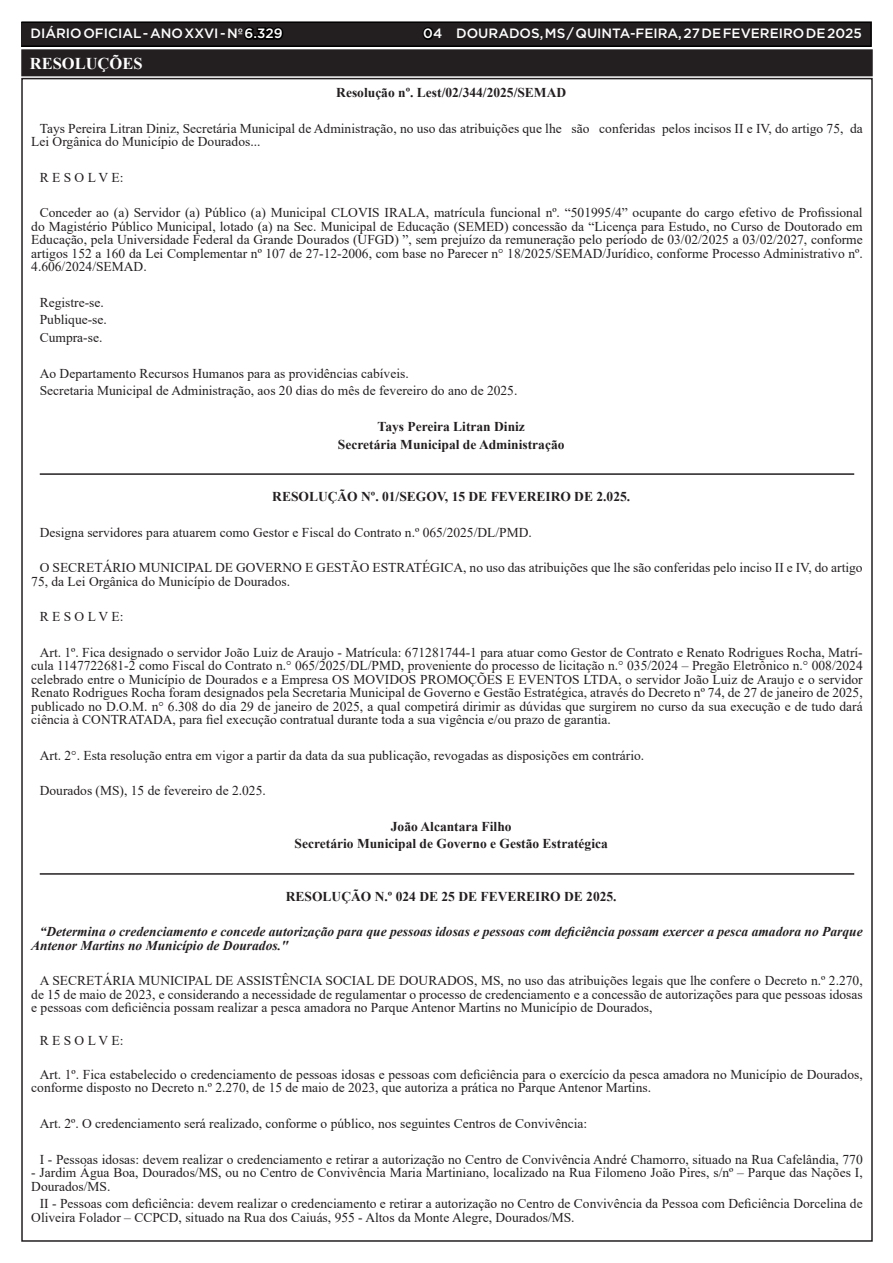
<style>
.page{position:relative;width:893px;height:1263px;background:#fff}
.page>*{position:absolute;margin:0;border:0;box-sizing:border-box;transform-origin:0 0}
.TEXTO{font:700 16.5px "Times New Roman";color:#fff}
.TEXTO-2{font:13.5px/13.5px "Times New Roman";color:#231f20}
.TEXTO-3{font:700 13.5px "Times New Roman";color:#231f20}
.TEXTO-4{font:italic 700 13.5px/13.5px "Times New Roman";color:#231f20}
.t1{font:500 13.5px "Gotham";color:#fff}
.s1{color:#000}
</style>
<div class="page">
<div style="left:21px;top:22px;width:850px;height:24px;background:#231f20"></div>
<div style="left:21px;top:21px;width:851px;height:26px;border:2px solid #000"></div>
<hr style="left:40px;top:473px;width:814px;height:2px;background:#231f20">
<hr style="left:40px;top:873px;width:814px;height:2px;background:#231f20">
<div style="left:23px;top:51px;width:848px;height:23px;background:#231f20"></div>
<div style="left:21px;top:49px;width:852px;height:27px;border:4px solid #231f20"></div>
<p class="t1" style="left:31px;top:25px;width:253px">DIÁRIO OFICIAL - ANO XXVI - Nº <span class="s1">6.329</span></p>
<p class="t1" style="left:423px;top:25px;width:440px"><span class="s1">0</span>4 DOURADOS, MS / QUINTA-FEIRA, 27 DE FEVEREIRO DE 2025</p>
<p class="TEXTO" style="left:30px;top:52px;width:114px">RESOLUÇÕES</p>
<p class="TEXTO-3" style="left:336px;top:83px;width:231px">Resolução nº. Lest/02/344/2025/SEMAD</p>
<p class="TEXTO-2" style="left:31px;top:121px;width:833px;text-indent:9px">Tays Pereira Litran Diniz, Secretária Municipal de Administração, no uso das atribuições que lhe são conferidas pelos incisos II e IV, do artigo 75, da<br>Lei Orgânica do Município de Dourados...</p>
<p class="TEXTO-2" style="left:40px;top:170px;width:85px">R E S O L V E:</p>
<p class="TEXTO-2" style="left:31px;top:205px;width:833px;text-align:justify;text-indent:9px">Conceder ao (a) Servidor (a) Público (a) Municipal CLOVIS IRALA, matrícula funcional nº. “501995/4” ocupante do cargo efetivo de Profissional do Magistério Público Municipal, lotado (a) na Sec. Municipal de Educação (SEMED) concessão da “Licença para Estudo, no Curso de Doutorado em Educação, pela Universidade Federal da Grande Dourados (UFGD) ”, sem prejuízo da remuneração pelo período de 03/02/2025 a 03/02/2027, conforme artigos 152 a 160 da Lei Complementar nº 107 de 27-12-2006, com base no Parecer n° 18/2025/SEMAD/Jurídico, conforme Processo Administrativo nº.<br>4.606/2024/SEMAD.</p>
<p class="TEXTO-2" style="left:40px;top:295px;width:66px">Registre-se.</p>
<p class="TEXTO-2" style="left:40px;top:313px;width:69px">Publique-se.</p>
<p class="TEXTO-2" style="left:40px;top:330px;width:64px">Cumpra-se.</p>
<p class="TEXTO-2" style="left:40px;top:366px;width:370px">Ao Departamento Recursos Humanos para as providências cabíveis.</p>
<p class="TEXTO-2" style="left:40px;top:384px;width:479px">Secretaria Municipal de Administração, aos 20 dias do mês de fevereiro do ano de 2025.</p>
<p class="TEXTO-3" style="left:378px;top:417px;width:149px">Tays Pereira Litran Diniz</p>
<p class="TEXTO-3" style="left:338px;top:434px;width:228px">Secretária Municipal de Administração</p>
<p class="TEXTO-3" style="left:272px;top:487px;width:359px">RESOLUÇÃO Nº. 01/SEGOV, 15 DE FEVEREIRO DE 2.025.</p>
<p class="TEXTO-2" style="left:40px;top:525px;width:493px">Designa servidores para atuarem como Gestor e Fiscal do Contrato n.º 065/2025/DL/PMD.</p>
<p class="TEXTO-2" style="left:31px;top:560px;width:833px;text-indent:9px">O SECRETÁRIO MUNICIPAL DE GOVERNO E GESTÃO ESTRATÉGICA, no uso das atribuições que lhe são conferidas pelo inciso II e IV, do artigo<br>75, da Lei Orgânica do Município de Dourados.</p>
<p class="TEXTO-2" style="left:40px;top:609px;width:85px">R E S O L V E:</p>
<p class="TEXTO-2" style="left:31px;top:645px;width:833px;text-align:justify;text-indent:9px">Art. 1º. Fica designado o servidor João Luiz de Araujo - Matrícula: 671281744-1 para atuar como Gestor de Contrato e Renato Rodrigues Rocha, Matrí&shy;cula 1147722681-2 como Fiscal do Contrato n.° 065/2025/DL/PMD, proveniente do processo de licitação n.° 035/2024 – Pregão Eletrônico n.° 008/2024 celebrado entre o Município de Dourados e a Empresa OS MOVIDOS PROMOÇÕES E EVENTOS LTDA, o servidor João Luiz de Araujo e o servidor Renato Rodrigues Rocha foram designados pela Secretaria Municipal de Governo e Gestão Estratégica, através do Decreto nº 74, de 27 de janeiro de 2025, publicado no D.O.M. n° 6.308 do dia 29 de janeiro de 2025, a qual competirá dirimir as dúvidas que surgirem no curso da sua execução e de tudo dará ciência à CONTRATADA, para fiel execução contratual durante toda a sua vigência e/ou prazo de garantia.</p>
<p class="TEXTO-2" style="left:40px;top:748px;width:606px">Art. 2°. Esta resolução entra em vigor a partir da data da sua publicação, revogadas as disposições em contrário.</p>
<p class="TEXTO-2" style="left:40px;top:783px;width:228px">Dourados (MS), 15 de fevereiro de 2.025.</p>
<p class="TEXTO-3" style="left:391px;top:816px;width:122px">João Alcantara Filho</p>
<p class="TEXTO-3" style="left:295px;top:834px;width:315px">Secretário Municipal de Governo e Gestão Estratégica</p>
<p class="TEXTO-3" style="left:286px;top:887px;width:332px">RESOLUÇÃO N.º 024 DE 25 DE FEVEREIRO DE 2025.</p>
<p class="TEXTO-4" style="left:31px;top:925px;width:833px;text-indent:9px">“Determina o credenciamento e concede autorização para que pessoas idosas e pessoas com deficiência possam exercer a pesca amadora no Parque<br>Antenor Martins no Município de Dourados."</p>
<p class="TEXTO-2" style="left:31px;top:974px;width:833px;text-align:justify;text-indent:9px">A SECRETÁRIA MUNICIPAL DE ASSISTÊNCIA SOCIAL DE DOURADOS, MS, no uso das atribuições legais que lhe confere o Decreto n.º 2.270, de 15 de maio de 2023, e considerando a necessidade de regulamentar o processo de credenciamento e a concessão de autorizações para que pessoas idosas e pessoas com deficiência possam realizar a pesca amadora no Parque Antenor Martins no Município de Dourados,</p>
<p class="TEXTO-2" style="left:40px;top:1033px;width:85px">R E S O L V E:</p>
<p class="TEXTO-2" style="left:31px;top:1067px;width:833px;text-indent:9px">Art. 1º. Fica estabelecido o credenciamento de pessoas idosas e pessoas com deficiência para o exercício da pesca amadora no Município de Dourados, conforme disposto no Decreto n.º 2.270, de 15 de maio de 2023, que autoriza a prática no Parque Antenor Martins.</p>
<p class="TEXTO-2" style="left:40px;top:1116px;width:549px">Art. 2º. O credenciamento será realizado, conforme o público, nos seguintes Centros de Convivência:</p>
<p class="TEXTO-2" style="left:40px;top:1152px;width:824px">I - Pessoas idosas: devem realizar o credenciamento e retirar a autorização no Centro de Convivência André Chamorro, situado na Rua Cafelândia, 770</p>
<p class="TEXTO-2" style="left:31px;top:1165px;width:833px">- Jardim Água Boa, Dourados/MS, ou no Centro de Convivência Maria Martiniano, localizado na Rua Filomeno João Pires, s/nº – Parque das Nações I,<br>Dourados/MS.</p>
<p class="TEXTO-2" style="left:31px;top:1196px;width:833px;text-indent:9px">II - Pessoas com deficiência: devem realizar o credenciamento e retirar a autorização no Centro de Convivência da Pessoa com Deficiência Dorcelina de<br>Oliveira Folador – CCPCD, situado na Rua dos Caiuás, 955 - Altos da Monte Alegre, Dourados/MS.</p>
</div>
